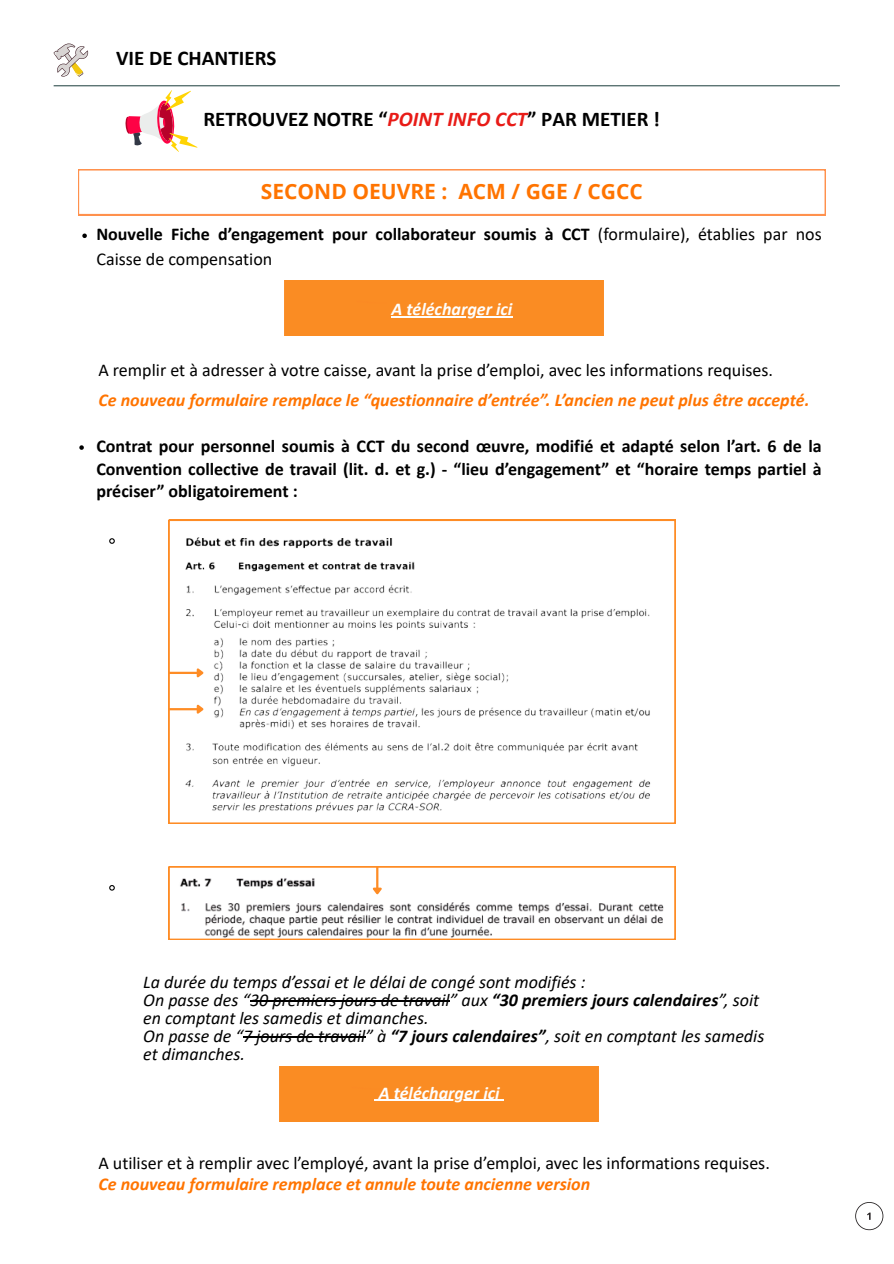
<style>
.page{position:relative;width:894px;height:1264px;background:#fff}
.page>*{position:absolute;margin:0;border:0;box-sizing:border-box;transform-origin:0 0}
.t1{font:700 21px "Calibri";color:#000}
.t2{font:700 21px "Open Sans";color:#ff7400}
.t3{font:700 18px/22.5px "Calibri";color:#000;text-align:justify}
.t4{font:italic 18px/18px "Calibri";color:#000}
.t5{font:18px "Calibri";color:#000}
.t6{font:italic 700 18px "Calibri";color:#ff7400}
.t7{font:italic 700 18px "Calibri";color:#fefefe}
.s1{font-style:italic;color:#e81b17}
.s2{font-weight:400}
.s3{font-weight:700}
</style>
<div class="page">
<hr style="left:54px;top:85px;width:785px;height:1px;background:#345251">
<svg style="left:54px;top:43px;width:34px;height:34px"></svg>
<svg style="left:78px;top:169px;width:747px;height:46px"></svg>
<svg style="left:855px;top:1202px;width:28px;height:28px"></svg>
<svg style="left:79px;top:445px;width:5px;height:5px"></svg>
<svg style="left:109px;top:538px;width:6px;height:6px"></svg>
<svg style="left:109px;top:885px;width:6px;height:6px"></svg>
<hr style="left:250px;top:1000px;width:200px;height:1px;background:#000">
<hr style="left:243px;top:1036px;width:122px;height:1px;background:#000">
<svg style="left:169px;top:520px;width:506px;height:303px"></svg>
<hr style="left:169px;top:671px;width:28px;height:3px;background:#fe8c25">
<svg style="left:195px;top:666px;width:11px;height:14px"></svg>
<hr style="left:169px;top:708px;width:28px;height:2px;background:#fe8c25">
<svg style="left:195px;top:702px;width:11px;height:15px"></svg>
<div style="left:284px;top:280px;width:319px;height:56px;background:#fa8c23"></div>
<svg style="left:82px;top:233px;width:5px;height:5px"></svg>
<hr style="left:391px;top:316px;width:121px;height:1px;background:#fefefe">
<svg style="left:169px;top:866px;width:506px;height:73px"></svg>
<div style="left:280px;top:1066px;width:318px;height:55px;background:#fa8c23"></div>
<svg style="left:125px;top:90px;width:72px;height:62px"></svg>
<hr style="left:378px;top:1099px;width:121px;height:1px;background:#fefefe">
<p class="t1" style="left:116px;top:49px;width:162px">VIE DE CHANTIERS</p>
<p class="t1" style="left:203px;top:111px;width:458px">RETROUVEZ NOTRE “<span class="s1">POINT INFO CCT</span>” PAR METIER !</p>
<p class="t2" style="left:261px;top:176px;width:383px">SECOND OEUVRE : ACM / GGE / CGCC</p>
<p class="t3" style="left:96px;top:223px;width:726px;line-height:24.8px">Nouvelle Fiche d’engagement pour collaborateur soumis à CCT <span class="s2">(formulaire), établies par nos<br>Caisse de compensation</span></p>
<p class="t7" style="left:391px;top:301px;width:122px">A télécharger ici</p>
<p class="t5" style="left:98px;top:362px;width:676px">A remplir et à adresser à votre caisse, avant la prise d’emploi, avec les informations requises.</p>
<p class="t6" style="left:98px;top:392px;width:712px">Ce nouveau formulaire remplace le “questionnaire d’entrée”. L’ancien ne peut plus être accepté.</p>
<p class="t3" style="left:96px;top:436px;width:726px">Contrat pour personnel soumis à CCT du second œuvre, modifié et adapté selon l’art. 6 de la Convention collective de travail (lit. d. et g.) - “lieu d’engagement” et “horaire temps partiel à préciser” obligatoirement :</p>
<p class="t4" style="left:143px;top:974px;width:622px">La durée du temps d’essai et le délai de congé sont modifiés :<br>On passe des “30 premiers jours de travail” aux <span class="s3">“30 premiers jours calendaires</span>”, soit en comptant les samedis et dimanches.<br>On passe de “7 jours de travail” à <span class="s3">“7 jours calendaires”</span>, soit en comptant les samedis et dimanches.</p>
<p class="t7" style="left:378px;top:1085px;width:122px">A télécharger ici</p>
<p class="t5" style="left:98px;top:1155px;width:672px">A utiliser et à remplir avec l’employé, avant la prise d’emploi, avec les informations requises.</p>
<p class="t6" style="left:98px;top:1176px;width:493px">Ce nouveau formulaire remplace et annule toute ancienne version</p>
</div>
